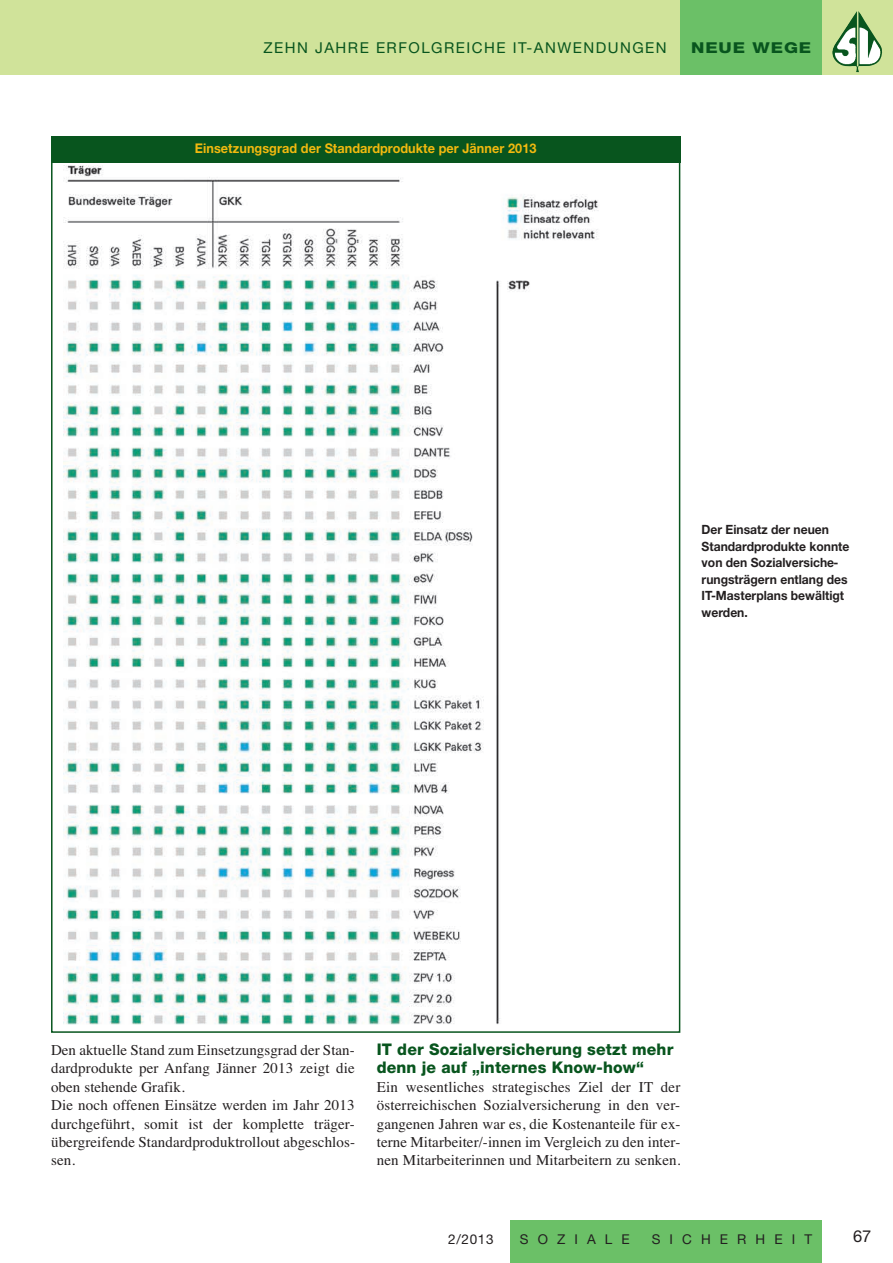
<style>
.page{position:relative;width:893px;height:1263px;background:#fff}
.page>*{position:absolute;margin:0;border:0;box-sizing:border-box;transform-origin:0 0}
.t1{font:16.5px "Helvetica Neue";color:#231f20}
.t2{font:800 16.05px/18.5px "Helvetica Neue";letter-spacing:.01em;color:#08551e}
.t3{font:15px/18.5px "Times";letter-spacing:.005em;color:#231f20}
.t4{font:15px "Helvetica Neue";letter-spacing:.1em;color:#08551e}
.t5{font:800 15px "Helvetica Neue";letter-spacing:.05em;color:#08551e;scale:1.2 1}
.t6{font:13.5px "Helvetica Neue";letter-spacing:.675em;color:#231f20}
.t7{font:700 13.35px "Helvetica Neue";letter-spacing:.005em;color:#f2b90f;scale:.95 1}
.t8{font:700 12.75px/16.5px "Helvetica Neue";color:#231f20;scale:.95 1}
</style>
<div class="page">
<div style="left:0;top:0;width:893px;height:74px;background:#d0e39a"></div>
<img style="left:832px;top:11px;width:50px;height:61px">
<div style="left:680px;top:0;width:142px;height:74px;background:#6bc067"></div>
<div style="left:510px;top:1220px;width:312px;height:43px;background:#6bc067"></div>
<img style="left:64px;top:162px;width:613px;height:863px">
<div style="left:51px;top:136px;width:629px;height:26px;background:#08551e"></div>
<p class="t4" style="left:263px;top:43px;width:405px">ZEHN JAHRE ERFOLGREICHE IT-ANWENDUNGEN</p>
<p class="t5" style="left:691px;top:43px;width:102px">NEUE WEGE</p>
<p class="t7" style="left:195px;top:144px;width:361px">Einsetzungsgrad der Standardprodukte per Jänner 2013</p>
<p class="t8" style="left:702px;top:522px;width:157px">Der Einsatz der neuen<br>Standardprodukte konnte von den Sozialversiche&shy;rungsträgern entlang des<br>IT-Masterplans bewältigt werden.</p>
<p class="t3" style="left:51px;top:1040px;width:305px">Den aktuelle Stand zum Einsetzungsgrad der Stan&shy;dardprodukte per Anfang Jänner 2013 zeigt die oben stehende Grafik.<br>Die noch offenen Einsätze werden im Jahr 2013 durchgeführt, somit ist der komplette träger&shy;übergreifende Standardproduktrollout abgeschlos&shy;sen.</p>
<p class="t2" style="left:377px;top:1041px;width:298px">IT der Sozialversicherung setzt mehr denn je auf „internes Know-how“</p>
<p class="t3" style="left:377px;top:1077px;width:305px;text-align:justify">Ein wesentliches strategisches Ziel der IT der österreichischen Sozialversicherung in den ver&shy;gangenen Jahren war es, die Kostenanteile für ex&shy;terne Mitarbeiter/-innen im Vergleich zu den inter&shy;nen Mitarbeiterinnen und Mitarbeitern zu senken.</p>
<p class="t6" style="left:448px;top:1234px;width:47px">2/2013</p>
<p class="t6" style="left:520px;top:1234px;width:111px">SOZIALE</p>
<p class="t6" style="left:652px;top:1234px;width:162px">SICHERHEIT</p>
<p class="t1" style="left:853px;top:1230px;width:20px">67</p>
</div>
